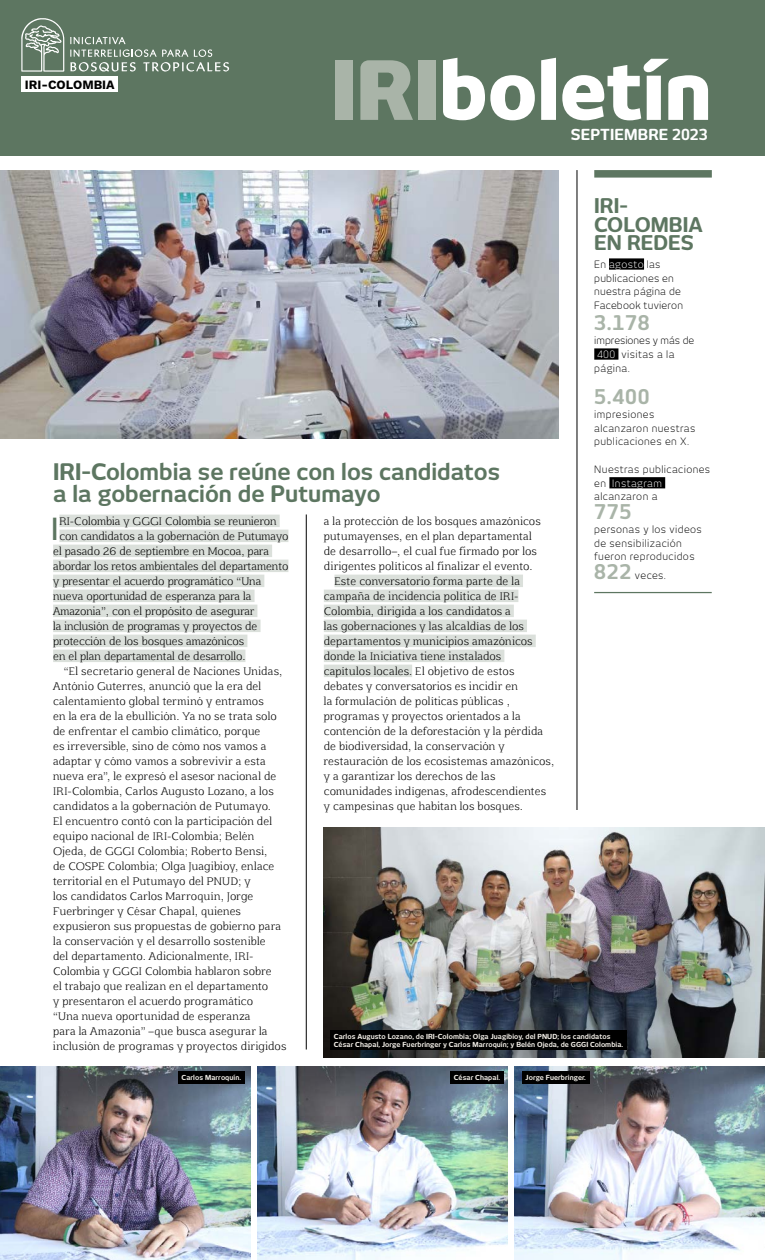
<style>
.page{position:relative;width:765px;height:1260px;background:#fff}
.page>*{position:absolute;margin:0;border:0;box-sizing:border-box;transform-origin:0 0}
.t1{font:800 80.12px "New June";color:#fff}
.t2{font:500 32.38px "Exo 2";color:#5d7661}
.t3{font:700 22.5px/22px "New June";color:#5d7661}
.t4{font:700 20px/18.8px "New June";color:#5d7661}
.t5{font:700 20px "New June";letter-spacing:.04em;color:#a9b4a8}
.t6{font:700 15px "New June";letter-spacing:.01em;color:#fff}
.t7{font:700 12.5px "Work Sans";color:#000}
.t8{font:10.62px "Aftaserif";letter-spacing:.025em;color:#000}
.t9{font:300 10px/13.8px "New June";letter-spacing:.04em;color:#000}
.t10{font:300 10px/13.8px "New June";letter-spacing:.02em;color:#000}
.t11{font:700 6.88px/7.5px "New June";letter-spacing:.01em;color:#f3efe8}
.s1{color:#a9b4a8}
.s2{color:#fff}
.s3{font-weight:700;font-size:20px;color:#a9b4a8}
</style>
<div class="page">
<div style="left:0;top:0;width:765px;height:156px;background:#5d7661"></div>
<div style="left:21px;top:77px;width:97px;height:15px;background:#fff"></div>
<svg style="left:70px;top:37px;width:159px;height:35px"></svg>
<svg style="left:21px;top:18px;width:43px;height:54px"></svg>
<div style="left:609px;top:258px;width:35px;height:12px;background:#000"></div>
<div style="left:594px;top:348px;width:24px;height:12px;background:#000"></div>
<div style="left:609px;top:477px;width:56px;height:11px;background:#000"></div>
<div style="left:594px;top:170px;width:118px;height:8px;background:#5d7661"></div>
<hr style="left:594px;top:592px;width:118px;height:1px;background:#5d7661">
<img style="left:324px;top:828px;width:441px;height:229px">
<img style="left:0;top:170px;width:559px;height:269px">
<div style="left:59px;top:515px;width:221px;height:12px;background:#dbe0db"></div>
<div style="left:59px;top:530px;width:229px;height:12px;background:#dbe0db"></div>
<div style="left:53px;top:545px;width:219px;height:12px;background:#dbe0db"></div>
<div style="left:53px;top:560px;width:235px;height:12px;background:#dbe0db"></div>
<div style="left:53px;top:575px;width:211px;height:12px;background:#dbe0db"></div>
<div style="left:53px;top:590px;width:202px;height:12px;background:#dbe0db"></div>
<div style="left:53px;top:605px;width:204px;height:12px;background:#dbe0db"></div>
<div style="left:53px;top:620px;width:208px;height:12px;background:#dbe0db"></div>
<div style="left:53px;top:635px;width:194px;height:12px;background:#dbe0db"></div>
<div style="left:53px;top:650px;width:192px;height:12px;background:#dbe0db"></div>
<div style="left:334px;top:575px;width:189px;height:12px;background:#dbe0db"></div>
<div style="left:324px;top:590px;width:194px;height:12px;background:#dbe0db"></div>
<div style="left:324px;top:605px;width:190px;height:12px;background:#dbe0db"></div>
<div style="left:324px;top:620px;width:203px;height:12px;background:#dbe0db"></div>
<div style="left:324px;top:635px;width:212px;height:12px;background:#dbe0db"></div>
<div style="left:324px;top:650px;width:180px;height:12px;background:#dbe0db"></div>
<div style="left:324px;top:665px;width:88px;height:12px;background:#dbe0db"></div>
<img style="left:0;top:1066px;width:250px;height:194px">
<img style="left:257px;top:1066px;width:251px;height:194px">
<img style="left:515px;top:1066px;width:250px;height:194px">
<div style="left:330px;top:1030px;width:297px;height:20px;background:#000"></div>
<div style="left:178px;top:1071px;width:67px;height:13px;background:#000"></div>
<div style="left:450px;top:1071px;width:54px;height:13px;background:#000"></div>
<div style="left:522px;top:1071px;width:68px;height:13px;background:#000"></div>
<hr style="left:306px;top:514px;width:1px;height:536px;background:#000">
<hr style="left:577px;top:170px;width:1px;height:640px;background:#000">
<p class="t7" style="left:25px;top:77px;width:91px">IRI-COLOMBIA</p>
<h1 class="t1" style="left:331px;top:43px;width:382px"><span class="s1">IRI</span>boletín</h1>
<h3 class="t6" style="left:571px;top:126px;width:138px">SEPTIEMBRE 2023</h3>
<h3 class="t4" style="left:594px;top:196px;width:110px">IRI-<br>COLOMBIA<br>EN REDES</h3>
<p class="t10" style="left:594px;top:257px;width:90px">En <span class="s2">agosto</span> las publicaciones en nuestra página de<br>Facebook tuvieron</p>
<h3 class="t5" style="left:594px;top:311px;width:57px">3.178</h3>
<p class="t9" style="left:594px;top:333px;width:102px">impresiones y más de<br><span class="s2">400</span> visitas a la página.</p>
<h3 class="t5" style="left:594px;top:385px;width:57px">5.400</h3>
<p class="t9" style="left:594px;top:407px;width:103px">impresiones alcanzaron nuestras publicaciones en X.</p>
<p class="t9" style="left:594px;top:462px;width:117px">Nuestras publicaciones en <span class="s2">Instagram </span>alcanzaron a</p>
<h3 class="t5" style="left:594px;top:500px;width:39px">775</h3>
<p class="t9" style="left:594px;top:522px;width:109px">personas y los videos de sensibilización fueron reproducidos</p>
<p class="t9" style="left:594px;top:568px;width:73px"><span class="s3">822</span> veces.</p>
<h3 class="t3" style="left:53px;top:461px;width:448px">IRI-Colombia se reúne con los candidatos a la gobernación de Putumayo</h3>
<p class="t8" style="left:324px;top:514px;width:218px">a la protección de los bosques amazónicos</p>
<p class="t8" style="left:324px;top:529px;width:209px">putumayenses, en el plan departamental</p>
<p class="t8" style="left:324px;top:544px;width:215px">de desarrollo–, el cual fue firmado por los</p>
<p class="t8" style="left:324px;top:559px;width:210px">dirigentes políticos al finalizar el evento.</p>
<p class="t8" style="left:334px;top:574px;width:187px">Este conversatorio forma parte de la</p>
<p class="t8" style="left:324px;top:589px;width:196px">campaña de incidencia política de IRI-</p>
<p class="t8" style="left:324px;top:604px;width:188px">Colombia, dirigida a los candidatos a</p>
<p class="t8" style="left:324px;top:619px;width:201px">las gobernaciones y las alcaldías de los</p>
<p class="t8" style="left:324px;top:634px;width:210px">departamentos y municipios amazónicos</p>
<p class="t8" style="left:324px;top:649px;width:179px">donde la Iniciativa tiene instalados</p>
<p class="t8" style="left:324px;top:664px;width:192px">capítulos locales. El objetivo de estos</p>
<p class="t8" style="left:324px;top:679px;width:195px">debates y conversatorios es incidir en</p>
<p class="t8" style="left:324px;top:694px;width:187px">la formulación de políticas públicas ,</p>
<p class="t8" style="left:324px;top:709px;width:198px">programas y proyectos orientados a la</p>
<p class="t8" style="left:324px;top:724px;width:221px">contención de la deforestación y la pérdida</p>
<p class="t8" style="left:324px;top:739px;width:182px">de biodiversidad, la conservación y</p>
<p class="t8" style="left:324px;top:754px;width:232px">restauración de los ecosistemas amazónicos,</p>
<p class="t8" style="left:324px;top:769px;width:173px">y a garantizar los derechos de las</p>
<p class="t8" style="left:324px;top:784px;width:224px">comunidades indígenas, afrodescendientes</p>
<p class="t8" style="left:324px;top:799px;width:200px">y campesinas que habitan los bosques.</p>
<h2 class="t2" style="left:50px;top:509px;width:10px">I</h2>
<p class="t8" style="left:59px;top:514px;width:219px">RI-Colombia y GGGI Colombia se reunieron</p>
<p class="t8" style="left:59px;top:529px;width:231px">con candidatos a la gobernación de Putumayo</p>
<p class="t8" style="left:53px;top:544px;width:217px">el pasado 26 de septiembre en Mocoa, para</p>
<p class="t8" style="left:53px;top:559px;width:237px">abordar los retos ambientales del departamento</p>
<p class="t8" style="left:53px;top:574px;width:210px">y presentar el acuerdo programático “Una</p>
<p class="t8" style="left:53px;top:589px;width:200px">nueva oportunidad de esperanza para la</p>
<p class="t8" style="left:53px;top:604px;width:203px">Amazonia”, con el propósito de asegurar</p>
<p class="t8" style="left:53px;top:619px;width:206px">la inclusión de programas y proyectos de</p>
<p class="t8" style="left:53px;top:634px;width:193px">protección de los bosques amazónicos</p>
<p class="t8" style="left:53px;top:649px;width:194px">en el plan departamental de desarrollo.</p>
<p class="t8" style="left:64px;top:664px;width:220px">“El secretario general de Naciones Unidas,</p>
<p class="t8" style="left:53px;top:679px;width:209px">António Guterres, anunció que la era del</p>
<p class="t8" style="left:53px;top:694px;width:212px">calentamiento global terminó y entramos</p>
<p class="t8" style="left:53px;top:709px;width:225px">en la era de la ebullición. Ya no se trata solo</p>
<p class="t8" style="left:53px;top:724px;width:209px">de enfrentar el cambio climático, porque</p>
<p class="t8" style="left:53px;top:739px;width:215px">es irreversible, sino de cómo nos vamos a</p>
<p class="t8" style="left:53px;top:754px;width:214px">adaptar y cómo vamos a sobrevivir a esta</p>
<p class="t8" style="left:53px;top:769px;width:225px">nueva era”, le expresó el asesor nacional de</p>
<p class="t8" style="left:53px;top:784px;width:222px">IRI-Colombia, Carlos Augusto Lozano, a los</p>
<p class="t8" style="left:53px;top:799px;width:219px">candidatos a la gobernación de Putumayo.</p>
<p class="t8" style="left:53px;top:814px;width:220px">El encuentro contó con la participación del</p>
<p class="t8" style="left:53px;top:829px;width:202px">equipo nacional de IRI-Colombia; Belén</p>
<p class="t8" style="left:53px;top:844px;width:216px">Ojeda, de GGGI Colombia; Roberto Bensi,</p>
<p class="t8" style="left:53px;top:859px;width:223px">de COSPE Colombia; Olga Juagibioy, enlace</p>
<p class="t8" style="left:53px;top:874px;width:199px">territorial en el Putumayo del PNUD; y</p>
<p class="t8" style="left:53px;top:889px;width:202px">los candidatos Carlos Marroquín, Jorge</p>
<p class="t8" style="left:53px;top:904px;width:189px">Fuerbringer y César Chapal, quienes</p>
<p class="t8" style="left:53px;top:919px;width:229px">expusieron sus propuestas de gobierno para</p>
<p class="t8" style="left:53px;top:934px;width:214px">la conservación y el desarrollo sostenible</p>
<p class="t8" style="left:53px;top:949px;width:202px">del departamento. Adicionalmente, IRI-</p>
<p class="t8" style="left:53px;top:964px;width:220px">Colombia y GGGI Colombia hablaron sobre</p>
<p class="t8" style="left:53px;top:979px;width:217px">el trabajo que realizan en el departamento</p>
<p class="t8" style="left:53px;top:994px;width:201px">y presentaron el acuerdo programático</p>
<p class="t8" style="left:53px;top:1009px;width:199px">“Una nueva oportunidad de esperanza</p>
<p class="t8" style="left:53px;top:1024px;width:216px">para la Amazonia” –que busca asegurar la</p>
<p class="t8" style="left:53px;top:1039px;width:235px">inclusión de programas y proyectos dirigidos</p>
<p class="t11" style="left:334px;top:1033px;width:291px">Carlos Augusto Lozano, de IRI-Colombia; Olga Juagibioy, del PNUD; los candidatos<br>César Chapal, Jorge Fuerbringer y Carlos Marroquín; y Belén Ojeda, de GGGI Colombia.</p>
<p class="t11" style="left:182px;top:1074px;width:61px">Carlos Marroquín.</p>
<p class="t11" style="left:454px;top:1074px;width:48px">César Chapal.</p>
<p class="t11" style="left:526px;top:1074px;width:62px">Jorge Fuerbringer.</p>
</div>
